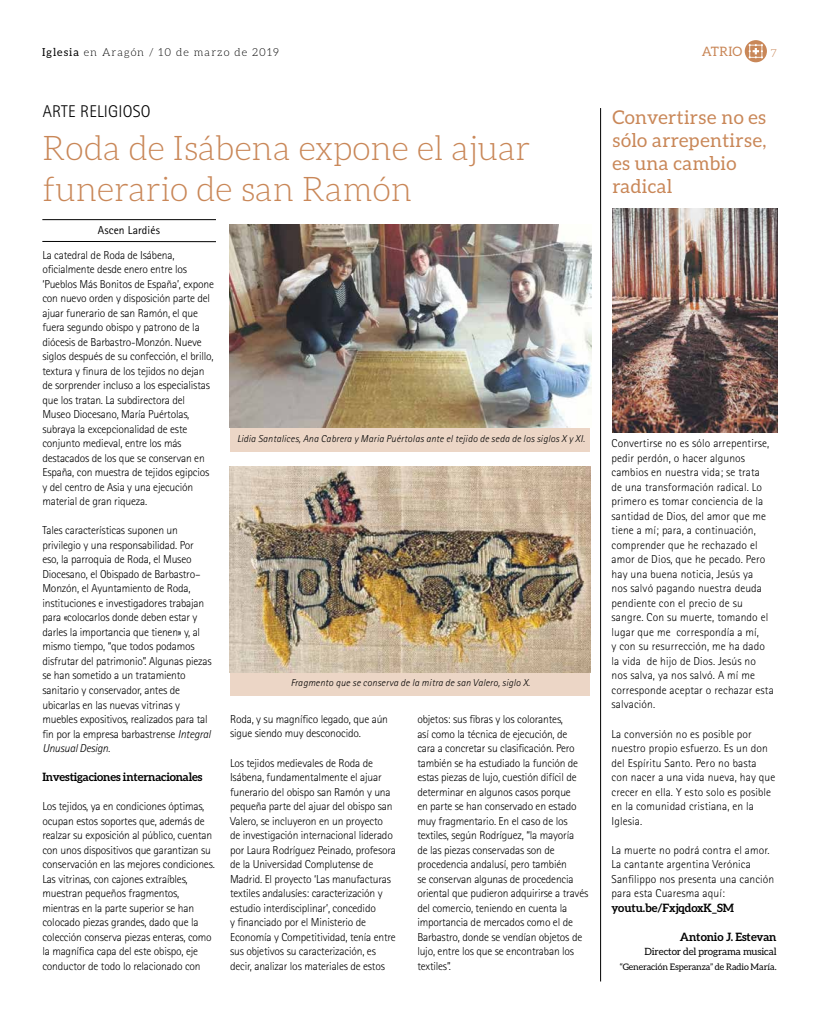
<style>
.page{position:relative;width:820px;height:1021px;background:#fff}
.page>*{position:absolute;margin:0;border:0;box-sizing:border-box;transform-origin:0 0}
.t1{font:300 34px/40.8px "Aleo";color:#c98758}
.t2{font:19px/22.8px "Aleo";letter-spacing:.02em;color:#c98758}
.t3{font:300 17px "Rotis Sans Serif";letter-spacing:.01em;color:#000}
.t4{font:13px "Aleo";letter-spacing:.01em;color:#c98758}
.t5{font:300 11.5px/14.5px "Rotis Sans Serif";letter-spacing:-.015em;color:#000}
.t6{font:300 11.5px/14.5px "Rotis Sans Serif";letter-spacing:.01em;color:#000}
.t7{font:700 11.5px "Aleo";letter-spacing:-.015em;color:#000}
.t8{font:11.5px "Rotis Sans Serif";letter-spacing:.01em;color:#000}
.t9{font:300 11px "Aleo";letter-spacing:.1em;color:#000}
.t10{font:300 11px "Aleo";color:#c98758}
.t11{font:italic 300 10px "Rotis Sans Serif";letter-spacing:.02em;color:#000}
.t12{font:10px "Aleo";letter-spacing:-.01em;color:#000}
.t13{font:9px "Aleo";letter-spacing:-.01em;color:#000}
.s1{font-weight:400}
.s2{font-style:italic}
</style>
<div class="page">
<div style="left:230px;top:428px;width:360px;height:23px;background:#ecd6c6"></div>
<svg style="left:744px;top:40px;width:22px;height:22px"></svg>
<hr style="left:600px;top:108px;width:1px;height:873px;background:#000">
<img style="left:612px;top:209px;width:165px;height:223px">
<img style="left:230px;top:224px;width:361px;height:203px">
<hr style="left:42px;top:219px;width:174px;height:1px;background:#000">
<hr style="left:42px;top:241px;width:174px;height:1px;background:#000">
<div style="left:230px;top:672px;width:359px;height:24px;background:#ecd6c6"></div>
<img style="left:229px;top:467px;width:361px;height:205px">
<p class="t9" style="left:42px;top:46px;width:238px"><span class="s1">Iglesia</span> en Aragón / 10 de marzo de 2019</p>
<p class="t4" style="left:701px;top:44px;width:42px">ATRIO</p>
<p class="t10" style="left:770px;top:47px;width:8px">7</p>
<h3 class="t3" style="left:43px;top:101px;width:109px">ARTE RELIGIOSO</h3>
<h1 class="t1" style="left:42px;top:127px;width:489px">Roda de Isábena expone el ajuar funerario de san Ramón</h1>
<p class="t8" style="left:98px;top:223px;width:64px">Ascen Lardiés</p>
<p class="t5" style="left:42px;top:247px;width:173px">La catedral de Roda de Isábena, oficialmente desde enero entre los ‘Pueblos Más Bonitos de España’, expone con nuevo orden y disposición parte del ajuar funerario de san Ramón, el que fuera segundo obispo y patrono de la diócesis de Barbastro-Monzón. Nueve siglos después de su confección, el brillo, textura y finura de los tejidos no dejan de sorprender incluso a los especialistas que los tratan. La subdirectora del Museo Diocesano, María Puértolas, subraya la excepcionalidad de este conjunto medieval, entre los más destacados de los que se conservan en España, con muestra de tejidos egipcios y del centro de Asia y una ejecución material de gran riqueza.</p>
<p class="t5" style="left:42px;top:523px;width:171px">Tales características suponen un privilegio y una responsabilidad. Por eso, la parroquia de Roda, el Museo Diocesano, el Obispado de Barbastro– Monzón, el Ayuntamiento de Roda, instituciones e investigadores trabajan para «colocarlos donde deben estar y darles la importancia que tienen» y, al mismo tiempo, “que todos podamos disfrutar del patrimonio”. Algunas piezas se han sometido a un tratamiento sanitario y conservador, antes de ubicarlas en las nuevas vitrinas y muebles expositivos, realizados para tal fin por la empresa barbastrense <span class="s2">Integral Unusual Design.</span></p>
<p class="t7" style="left:42px;top:770px;width:161px">Investigaciones internacionales</p>
<p class="t5" style="left:42px;top:799px;width:174px">Los tejidos, ya en condiciones óptimas, ocupan estos soportes que, además de realzar su exposición al público, cuentan con unos dispositivos que garantizan su conservación en las mejores condiciones.<br>Las vitrinas, con cajones extraíbles, muestran pequeños fragmentos, mientras en la parte superior se han colocado piezas grandes, dado que la colección conserva piezas enteras, como la magnífica capa del este obispo, eje conductor de todo lo relacionado con</p>
<p class="t11" style="left:237px;top:432px;width:349px">Lidia Santalices, Ana Cabrera y Maria Puértolas ante el tejido de seda de los siglos X y XI.</p>
<p class="t11" style="left:290px;top:676px;width:241px">Fragmento que se conserva de la mitra de san Valero, siglo X.</p>
<p class="t5" style="left:230px;top:711px;width:159px">Roda, y su magnífico legado, que aún sigue siendo muy desconocido.</p>
<p class="t5" style="left:230px;top:755px;width:167px">Los tejidos medievales de Roda de Isábena, fundamentalmente el ajuar funerario del obispo san Ramón y una pequeña parte del ajuar del obispo san Valero, se incluyeron en un proyecto de investigación internacional liderado por Laura Rodríguez Peinado, profesora de la Universidad Complutense de Madrid. El proyecto ‘Las manufacturas textiles andalusíes: caracterización y estudio interdisciplinar’, concedido<br>y financiado por el Ministerio de Economía y Competitividad, tenía entre sus objetivos su caracterización, es decir, analizar los materiales de estos</p>
<p class="t5" style="left:417px;top:712px;width:172px">objetos: sus fibras y los colorantes,<br>así como la técnica de ejecución, de cara a concretar su clasificación. Pero también se ha estudiado la función de estas piezas de lujo, cuestión difícil de determinar en algunos casos porque<br>en parte se han conservado en estado muy fragmentario. En el caso de los textiles, según Rodríguez, “la mayoría<br>de las piezas conservadas son de procedencia andalusí, pero también<br>se conservan algunas de procedencia oriental que pudieron adquirirse a través del comercio, teniendo en cuenta la importancia de mercados como el de Barbastro, donde se vendían objetos de lujo, entre los que se encontraban los textiles”.</p>
<h2 class="t2" style="left:612px;top:106px;width:155px">Convertirse no es sólo arrepentirse, es una cambio radical</h2>
<p class="t6" style="left:611px;top:436px;width:164px">Convertirse no es sólo arrepentirse, pedir perdón, o hacer algunos cambios en nuestra vida; se trata<br>de una transformación radical. Lo primero es tomar conciencia de la santidad de Dios, del amor que me tiene a mí; para, a continuación, comprender que he rechazado el amor de Dios, que he pecado. Pero hay una buena noticia, Jesús ya<br>nos salvó pagando nuestra deuda pendiente con el precio de su sangre. Con su muerte, tomando el lugar que me correspondía a mí,<br>y con su resurrección, me ha dado la vida de hijo de Dios. Jesús no nos salva, ya nos salvó. A mí me corresponde aceptar o rechazar esta salvación.</p>
<p class="t6" style="left:611px;top:726px;width:165px">La conversión no es posible por nuestro propio esfuerzo. Es un don del Espíritu Santo. Pero no basta con nacer a una vida nueva, hay que crecer en ella. Y esto solo es posible en la comunidad cristiana, en la<br>Iglesia.</p>
<p class="t6" style="left:611px;top:842px;width:164px">La muerte no podrá contra el amor.<br>La cantante argentina Verónica<br>Sanfilippo nos presenta una canción para esta Cuaresma aquí:</p>
<p class="t7" style="left:611px;top:900px;width:124px">youtu.be/FxjqdoxK_SM</p>
<p class="t7" style="left:679px;top:929px;width:98px">Antonio J. Estevan</p>
<p class="t12" style="left:644px;top:945px;width:134px">Director del programa musical</p>
<p class="t13" style="left:619px;top:961px;width:158px">“Generación Esperanza” de Radio María.</p>
</div>
